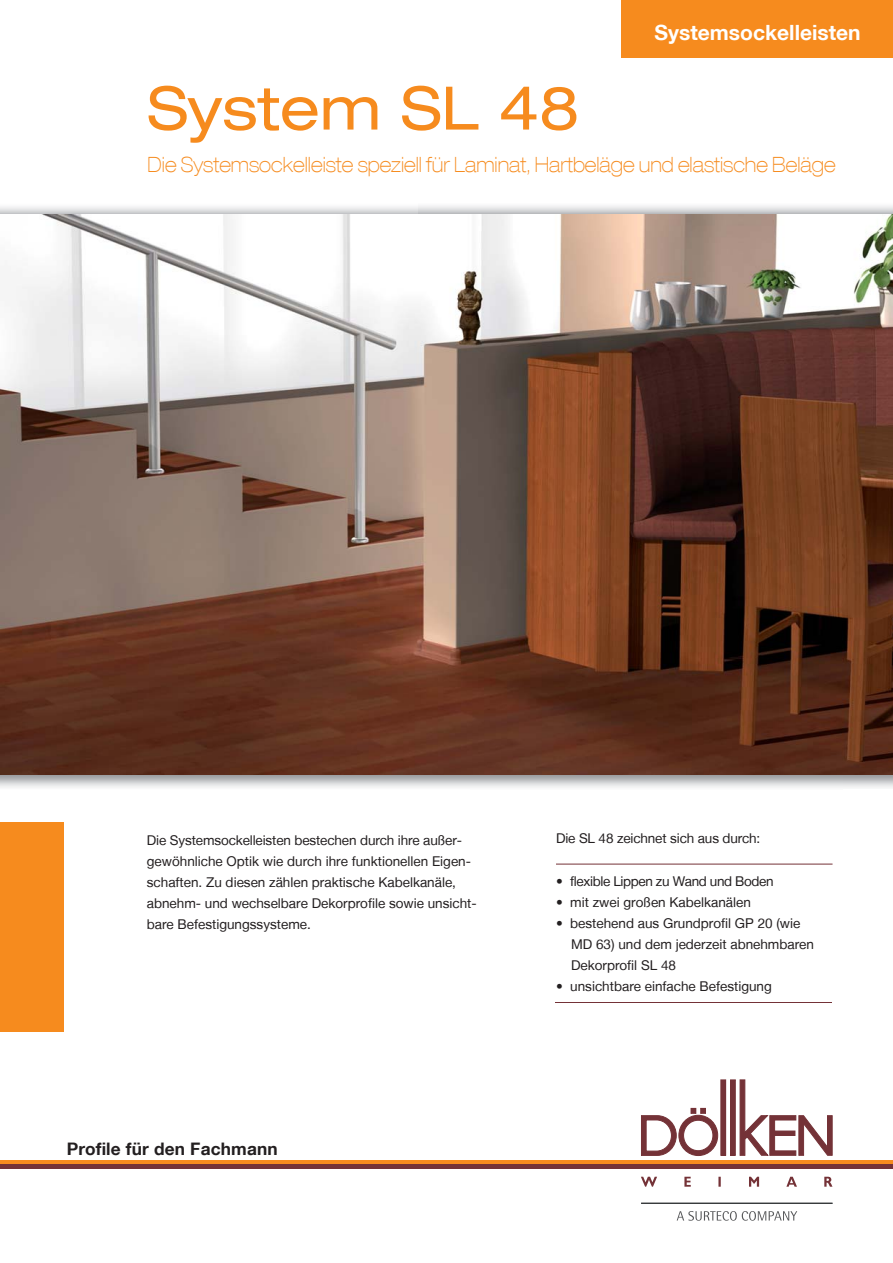
<style>
.page{position:relative;width:893px;height:1263px;background:#fff}
.page>*{position:absolute;margin:0;border:0;box-sizing:border-box;transform-origin:0 0}
.t1{font:expanded 60px "Helvetica Neue LT";color:#f68b1e}
.t2{font:100 expanded 21px "Helvetica Neue LT";color:#f68b1e;scale:.9 1}
.t3{font:700 21px "Helvetica Neue LT";color:#fff}
.t4{font:700 17.25px "Helvetica Neue LT";letter-spacing:.01em;color:#231f20}
.t5{font:13.5px/21px "Helvetica Neue LT";color:#231f20}
.t6{font:13.5px "Helvetica Neue LT";letter-spacing:-.025em;color:#231f20}
</style>
<div class="page">
<div style="left:0;top:822px;width:64px;height:210px;background:#f68b1e"></div>
<div style="left:621px;top:0;width:271px;height:57px;background:#f68b1e"></div>
<hr style="left:0;top:1160px;width:892px;height:4px;background:#f68b1e">
<div style="left:0;top:1164px;width:892px;height:5px;background:#743237"></div>
<hr style="left:641px;top:1203px;width:191px;height:1px;background:#2c2f31">
<svg style="left:676px;top:1211px;width:121px;height:10px"></svg>
<div style="left:720px;top:1080px;width:5px;height:75px;background:#743237"></div>
<div style="left:720px;top:1080px;width:6px;height:76px;border:1px solid #743237"></div>
<div style="left:730px;top:1080px;width:5px;height:75px;background:#743237"></div>
<svg style="left:739px;top:1079px;width:93px;height:77px"></svg>
<div style="left:678px;top:1115px;width:40px;height:41px;border:1px solid #743237;border-radius:50%"></div>
<svg style="left:641px;top:1108px;width:76px;height:48px"></svg>
<svg style="left:641px;top:1177px;width:191px;height:10px"></svg>
<img style="left:840px;top:204px;width:52px;height:584px">
<img style="left:0;top:774px;width:470px;height:14px">
<img style="left:470px;top:774px;width:372px;height:14px">
<hr style="left:556px;top:864px;width:276px;height:1px;background:#743237">
<hr style="left:555px;top:1002px;width:276px;height:1px;background:#743237">
<img style="left:0;top:214px;width:892px;height:560px">
<p class="t3" style="left:654px;top:25px;width:208px">Systemsockelleisten</p>
<p class="t1" style="left:148px;top:72px;width:433px">System SL 48</p>
<p class="t2" style="left:148px;top:152px;width:766px">Die Systemsockelleiste speziell für Laminat, Hartbeläge und elastische Beläge</p>
<p class="t5" style="left:147px;top:831px;width:331px">Die Systemsockelleisten bestechen durch ihre außer&shy;gewöhnliche Optik wie durch ihre funktionellen Eigen&shy;schaften. Zu diesen zählen praktische Kabelkanäle, abnehm- und wechselbare Dekorprofile sowie unsicht&shy;bare Befestigungssysteme.</p>
<p class="t5" style="left:556px;top:829px;width:206px">Die SL 48 zeichnet sich aus durch:</p>
<p class="t6" style="left:556px;top:877px;width:219px">• flexible Lippen zu Wand und Boden</p>
<p class="t5" style="left:556px;top:893px;width:196px">• mit zwei großen Kabelkanälen</p>
<p class="t5" style="left:571px;top:914px;width:244px;text-indent:-15px">• bestehend aus Grundprofil GP 20 (wie<br>MD 63) und dem jederzeit abnehmbaren<br>Dekorprofil SL 48</p>
<p class="t5" style="left:556px;top:977px;width:217px">• unsichtbare einfache Befestigung</p>
<p class="t4" style="left:67px;top:1143px;width:212px">Profile für den Fachmann</p>
</div>
